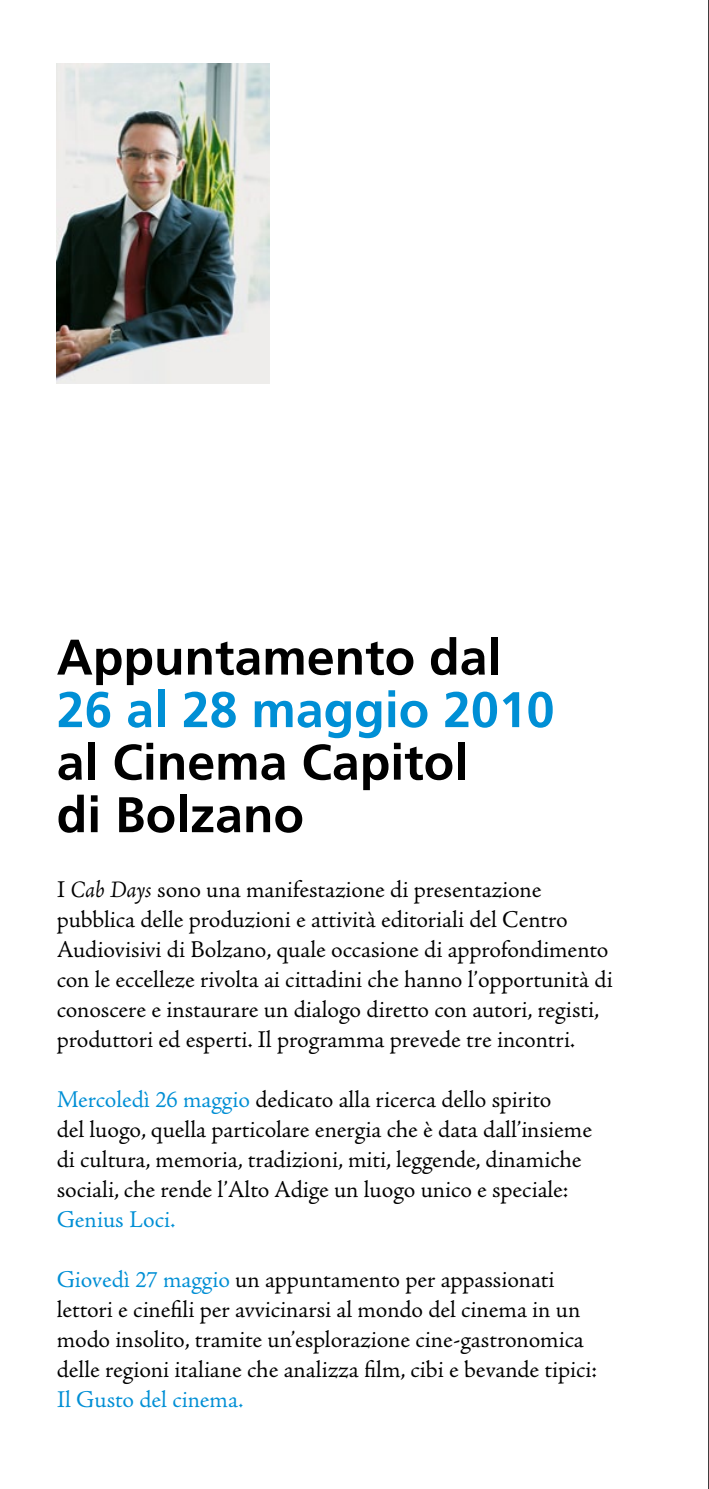
<style>
.page{position:relative;width:709px;height:1489px;background:#fff}
.page>*{position:absolute;margin:0;border:0;box-sizing:border-box;transform-origin:0 0}
.t1{font:700 50px/52.5px "Frutiger";color:#000}
.t2{font:700 50px "Frutiger";color:#008fd5}
.t3{font:25px/30px "Adobe Jenson MM 371 10";color:#000}
.t4{font:25px "Adobe Jenson MM 371 10";color:#008fd5}
.s1{font-family:"Adobe Jenson MM It 371 10"}
.s2{color:#008fd5}
</style>
<div class="page">
<img style="left:57px;top:64px;width:212px;height:319px">
<hr style="left:708px;top:0;width:1px;height:1488px;background:#000">
<h1 class="t1" style="left:57px;top:631px;width:446px">Appuntamento dal</h1>
<h1 class="t2" style="left:57px;top:680px;width:499px">26 al 28 maggio 2010</h1>
<h1 class="t1" style="left:57px;top:736px;width:413px">al Cinema Capitol di Bolzano</h1>
<p class="t3" style="left:57px;top:875px;width:557px">I <span class="s1">Cab Days</span> sono una manifestazione di presentazione pubblica delle produzioni e attività editoriali del Centro Audiovisivi di Bolzano, quale occasione di approfondimento con le eccelleze rivolta ai cittadini che hanno l’opportunità di conoscere e instaurare un dialogo diretto con autori, registi, produttori ed esperti. Il programma prevede tre incontri.</p>
<p class="t3" style="left:57px;top:1085px;width:537px"><span class="s2">Mercoledì 26 maggio</span> dedicato alla ricerca dello spirito<br>del luogo, quella particolare energia che è data dall’insieme di cultura, memoria, tradizioni, miti, leggende, dinamiche sociali, che rende l’Alto Adige un luogo unico e speciale:</p>
<p class="t4" style="left:57px;top:1206px;width:120px">Genius Loci.</p>
<p class="t3" style="left:57px;top:1265px;width:542px"><span class="s2">Giovedì 27 maggio</span> un appuntamento per appassionati lettori e cinefili per avvicinarsi al mondo del cinema in un modo insolito, tramite un’esplorazione cine-gastronomica delle regioni italiane che analizza film, cibi e bevande tipici:</p>
<p class="t4" style="left:57px;top:1386px;width:188px">Il Gusto del cinema.</p>
</div>
